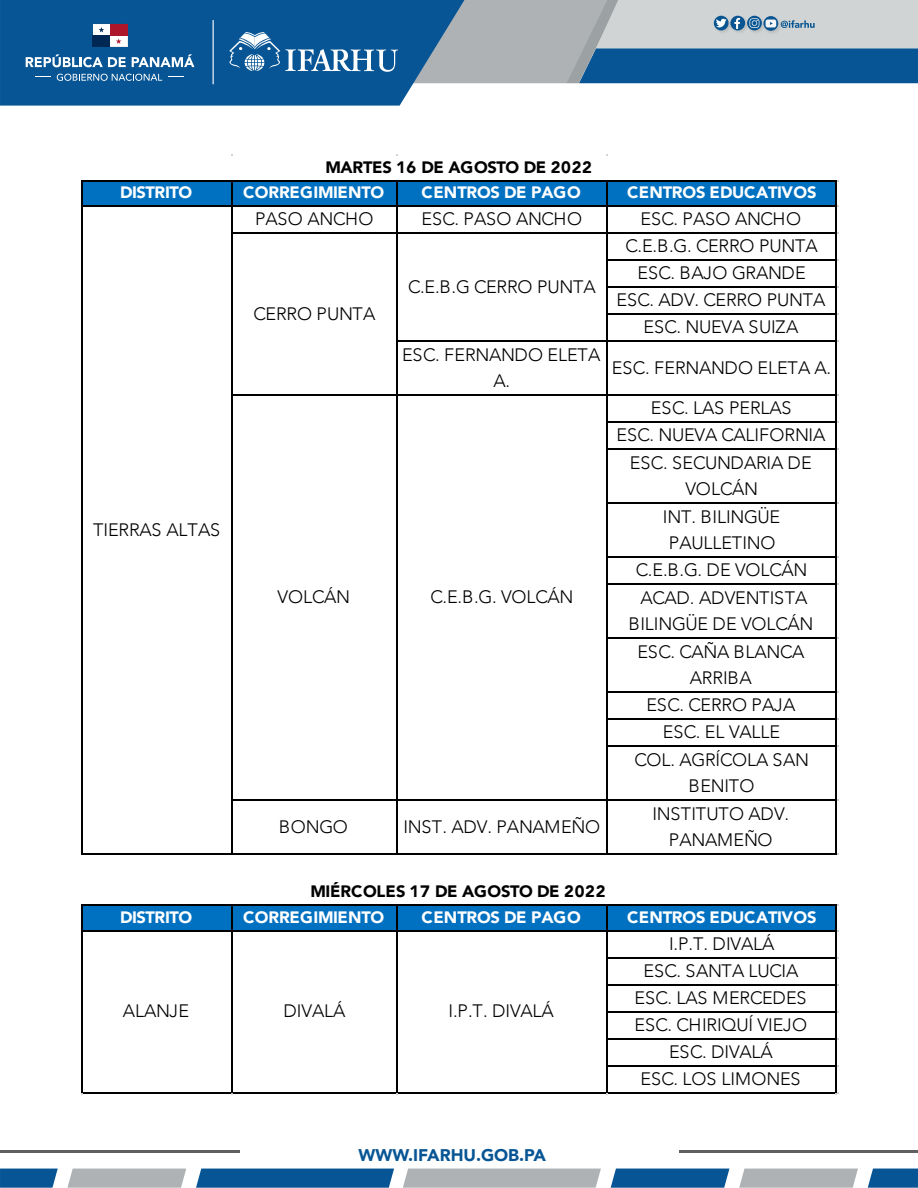
<style>
.page{position:relative;width:918px;height:1188px;background:#fff}
.page>*{position:absolute;margin:0;border:0;box-sizing:border-box;transform-origin:0 0}
.t1{font:300 18px/27px "Avenir";letter-spacing:-.01em;color:#000;text-align:center}
.t2{font:900 16.95px "Avenir";color:#075594}
.t3{font:900 16.5px "Avenir";letter-spacing:-.015em;color:#fff}
.t4{font:900 16.5px "Avenir";letter-spacing:-.015em;color:#000}
</style>
<div class="page">
<hr style="left:0;top:1150px;width:918px;height:3px;background:#606060">
<svg style="left:403px;top:1169px;width:198px;height:19px;background:#b1b5b8"></svg>
<svg style="left:611px;top:1169px;width:118px;height:19px;background:#145e99"></svg>
<svg style="left:739px;top:1169px;width:119px;height:19px;background:#b2b6b9"></svg>
<svg style="left:868px;top:1169px;width:50px;height:19px"></svg>
<svg style="left:196px;top:1169px;width:198px;height:19px;background:#115c98"></svg>
<svg style="left:67px;top:1169px;width:119px;height:19px;background:#b2b6b9"></svg>
<svg style="left:0;top:1169px;width:58px;height:19px"></svg>
<svg style="left:0;top:0;width:464px;height:106px;background:#155e9a"></svg>
<div style="left:240px;top:1120px;width:438px;height:39px;background:#fff"></div>
<svg style="left:26px;top:54px;width:100px;height:13px"></svg>
<svg style="left:132px;top:54px;width:62px;height:13px"></svg>
<svg style="left:35px;top:76px;width:16px;height:1px"></svg>
<svg style="left:168px;top:76px;width:16px;height:1px"></svg>
<svg style="left:57px;top:74px;width:105px;height:7px"></svg>
<svg style="left:93px;top:24px;width:34px;height:23px"></svg>
<hr style="left:213px;top:20px;width:1px;height:64px;background:#fff">
<svg style="left:229px;top:0;width:689px;height:83px;background:#668eae"></svg>
<div style="left:81px;top:180px;width:756px;height:27px;background:#0070c0"></div>
<div style="left:81px;top:904px;width:756px;height:28px;background:#0070c0"></div>
<hr style="left:82px;top:180px;width:755px;height:2px;background:#000">
<hr style="left:82px;top:206px;width:755px;height:1px;background:#000">
<hr style="left:232px;top:232px;width:605px;height:2px;background:#000">
<hr style="left:608px;top:260px;width:229px;height:1px;background:#000">
<hr style="left:608px;top:286px;width:229px;height:2px;background:#000">
<hr style="left:608px;top:314px;width:229px;height:1px;background:#000">
<hr style="left:398px;top:340px;width:439px;height:2px;background:#000">
<hr style="left:232px;top:394px;width:605px;height:2px;background:#000">
<hr style="left:608px;top:422px;width:229px;height:1px;background:#000">
<hr style="left:608px;top:448px;width:229px;height:2px;background:#000">
<hr style="left:608px;top:502px;width:229px;height:2px;background:#000">
<hr style="left:608px;top:556px;width:229px;height:2px;background:#000">
<hr style="left:608px;top:584px;width:229px;height:1px;background:#000">
<hr style="left:608px;top:638px;width:229px;height:1px;background:#000">
<hr style="left:608px;top:692px;width:229px;height:1px;background:#000">
<hr style="left:608px;top:718px;width:229px;height:2px;background:#000">
<hr style="left:608px;top:746px;width:229px;height:1px;background:#000">
<hr style="left:232px;top:800px;width:605px;height:1px;background:#000">
<hr style="left:81px;top:180px;width:1px;height:675px;background:#000">
<hr style="left:231px;top:182px;width:1px;height:673px;background:#000">
<hr style="left:396px;top:182px;width:2px;height:673px;background:#000">
<hr style="left:606px;top:182px;width:2px;height:673px;background:#000">
<hr style="left:82px;top:854px;width:755px;height:1px;background:#000">
<hr style="left:836px;top:182px;width:1px;height:673px;background:#000">
<hr style="left:82px;top:904px;width:755px;height:2px;background:#000">
<hr style="left:82px;top:930px;width:755px;height:2px;background:#000">
<hr style="left:608px;top:957px;width:229px;height:1px;background:#000">
<hr style="left:608px;top:984px;width:229px;height:2px;background:#000">
<hr style="left:608px;top:1011px;width:229px;height:1px;background:#000">
<hr style="left:608px;top:1038px;width:229px;height:2px;background:#000">
<hr style="left:608px;top:1065px;width:229px;height:1px;background:#000">
<hr style="left:81px;top:904px;width:1px;height:190px;background:#000">
<hr style="left:231px;top:906px;width:1px;height:188px;background:#000">
<hr style="left:396px;top:906px;width:2px;height:188px;background:#000">
<hr style="left:606px;top:906px;width:2px;height:188px;background:#000">
<hr style="left:82px;top:1092px;width:755px;height:2px;background:#000">
<hr style="left:836px;top:906px;width:1px;height:188px;background:#000">
<p class="t4" style="left:325px;top:153px;width:268px">MARTES 16 DE AGOSTO DE 2022</p>
<p class="t3" style="left:120px;top:178px;width:74px">DISTRITO</p>
<p class="t3" style="left:243px;top:178px;width:143px">CORREGIMIENTO</p>
<p class="t3" style="left:422px;top:178px;width:161px">CENTROS DE PAGO</p>
<p class="t3" style="left:627px;top:178px;width:191px">CENTROS EDUCATIVOS</p>
<p class="t1" style="left:255px;top:205px;width:120px">PASO ANCHO</p>
<p class="t1" style="left:422px;top:205px;width:162px">ESC. PASO ANCHO</p>
<p class="t1" style="left:617px;top:205px;width:211px">ESC. PASO ANCHO<br>C.E.B.G. CERRO PUNTA<br>ESC. BAJO GRANDE<br>ESC. ADV. CERRO PUNTA<br>ESC. NUEVA SUIZA</p>
<p class="t1" style="left:402px;top:343px;width:200px;line-height:25.5px">ESC. FERNANDO ELETA<br>A.</p>
<p class="t1" style="left:408px;top:273px;width:189px">C.E.B.G CERRO PUNTA</p>
<p class="t1" style="left:254px;top:300px;width:123px">CERRO PUNTA</p>
<p class="t1" style="left:612px;top:354px;width:221px">ESC. FERNANDO ELETA A.</p>
<p class="t1" style="left:616px;top:394px;width:210px;line-height:27.8px">ESC. LAS PERLAS<br>ESC. NUEVA CALIFORNIA<br>ESC. SECUNDARIA DE</p>
<p class="t1" style="left:663px;top:475px;width:119px;line-height:28.5px">VOLCÁN<br>INT. BILINGÜE</p>
<p class="t1" style="left:636px;top:529px;width:173px;line-height:27.8px">PAULLETINO<br>C.E.B.G. DE VOLCÁN<br>ACAD. ADVENTISTA</p>
<p class="t1" style="left:628px;top:610px;width:187px;line-height:28.5px">BILINGÜE DE VOLCÁN<br>ESC. CAÑA BLANCA</p>
<p class="t1" style="left:634px;top:664px;width:176px;line-height:27.5px">ARRIBA<br>ESC. CERRO PAJA<br>ESC. EL VALLE<br>COL. AGRÍCOLA SAN</p>
<p class="t1" style="left:688px;top:772px;width:68px">BENITO</p>
<p class="t1" style="left:93px;top:516px;width:129px">TIERRAS ALTAS</p>
<p class="t1" style="left:278px;top:583px;width:74px">VOLCÁN</p>
<p class="t1" style="left:431px;top:583px;width:145px">C.E.B.G. VOLCÁN</p>
<p class="t1" style="left:279px;top:813px;width:71px">BONGO</p>
<p class="t1" style="left:403px;top:813px;width:198px">INST. ADV. PANAMEÑO</p>
<p class="t1" style="left:652px;top:802px;width:138px;line-height:25.5px">INSTITUTO ADV.<br>PANAMEÑO</p>
<p class="t4" style="left:310px;top:877px;width:296px">MIÉRCOLES 17 DE AGOSTO DE 2022</p>
<p class="t3" style="left:120px;top:903px;width:74px">DISTRITO</p>
<p class="t3" style="left:243px;top:903px;width:143px">CORREGIMIENTO</p>
<p class="t3" style="left:422px;top:903px;width:161px">CENTROS DE PAGO</p>
<p class="t3" style="left:627px;top:903px;width:191px">CENTROS EDUCATIVOS</p>
<p class="t1" style="left:634px;top:930px;width:174px">I.P.T. DIVALÁ<br>ESC. SANTA LUCIA<br>ESC. LAS MERCEDES<br>ESC. CHIRIQUÍ VIEJO<br>ESC. DIVALÁ<br>ESC. LOS LIMONES</p>
<p class="t1" style="left:123px;top:997px;width:68px">ALANJE</p>
<p class="t1" style="left:284px;top:997px;width:63px">DIVALÁ</p>
<p class="t1" style="left:449px;top:997px;width:107px">I.P.T. DIVALÁ</p>
<p class="t2" style="left:359px;top:1141px;width:189px">WWW.IFARHU.GOB.PA</p>
</div>
